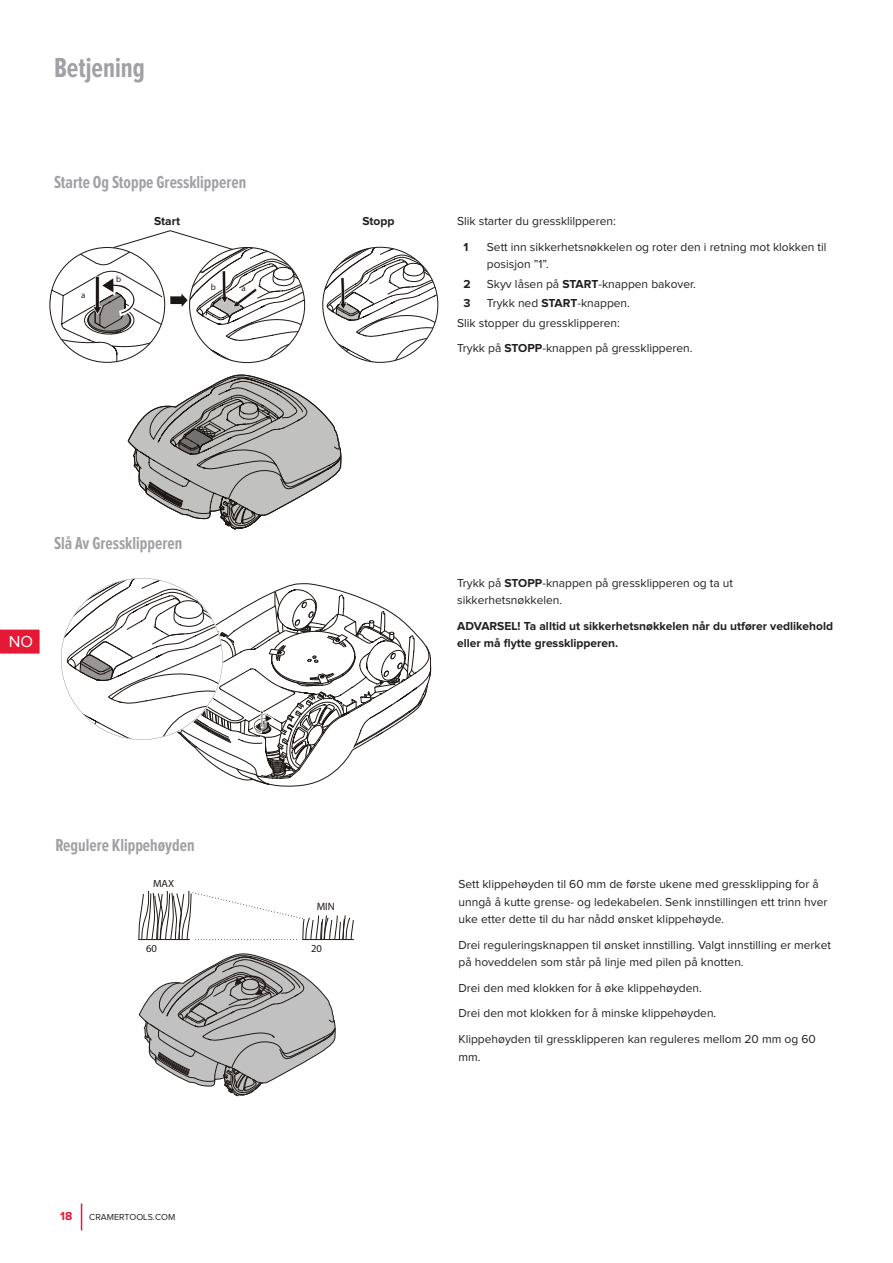
<style>
.page{position:relative;width:893px;height:1263px;background:#fff}
.page>*{position:absolute;margin:0;border:0;box-sizing:border-box;transform-origin:0 0}
.Rubrik_1_Greenworks{font:700 28.5px "Proxima Nova Ex Cn";color:#a1a1a5}
.Rubrik_2_Greenworks{font:700 18px "Proxima Nova Ex Cn";color:#a1a1a5}
.t1{font:16.5px "Proxima Nova";color:#fff}
.Brödtext{font:12px/17.2px "Proxima Nova";color:#231f20}
.VARNING__Greenworks{font:700 12px/17.2px "Proxima Nova";color:#231f20}
.Brödtext-2{font:700 12px "Proxima Nova";color:#231f20}
.t2{font:700 12px "Proxima Nova";color:#e51836}
.t3{font:10.65px "Myriad Pro";color:#1f1a17}
.t4{font:9px "Proxima Nova";color:#231f20}
.t5{font:9px "Myriad Pro";color:#231f20}
.s1{font-weight:700}
</style>
<div class="page">
<svg style="left:81px;top:1203px;width:1px;height:27px"></svg>
<svg style="left:0;top:629px;width:40px;height:25px"></svg>
<svg style="left:139px;top:953px;width:196px;height:143px"></svg>
<hr style="left:138px;top:939px;width:52px;height:1px;background:#1f1a17">
<hr style="left:302px;top:939px;width:52px;height:1px;background:#1f1a17">
<svg style="left:139px;top:891px;width:214px;height:49px"></svg>
<svg style="left:234px;top:640px;width:197px;height:144px"></svg>
<svg style="left:61px;top:578px;width:361px;height:199px"></svg>
<svg style="left:128px;top:374px;width:213px;height:155px"></svg>
<svg style="left:323px;top:247px;width:114px;height:115px"></svg>
<svg style="left:50px;top:231px;width:255px;height:132px"></svg>
<p class="Rubrik_1_Greenworks" style="left:54px;top:54px;width:92px">Betjening</p>
<p class="Rubrik_2_Greenworks" style="left:54px;top:173px;width:194px">Starte Og Stoppe Gressklipperen</p>
<p class="t5" style="left:81px;top:289px;width:6px">a</p>
<p class="t5" style="left:116px;top:273px;width:7px">b</p>
<p class="Brödtext-2" style="left:154px;top:216px;width:27px">Start</p>
<p class="Brödtext-2" style="left:363px;top:216px;width:33px">Stopp</p>
<p class="t5" style="left:211px;top:281px;width:7px">b</p>
<p class="t5" style="left:242px;top:283px;width:6px">a</p>
<p class="Brödtext" style="left:457px;top:213px;width:160px">Slik starter du gressklilpperen:</p>
<p class="VARNING__Greenworks" style="left:463px;top:239px;width:6px">1</p>
<p class="Brödtext" style="left:487px;top:239px;width:341px">Sett inn sikkerhetsnøkkelen og roter den i retning mot klokken til posisjon ”1”.</p>
<p class="VARNING__Greenworks" style="left:463px;top:276px;width:9px">2</p>
<p class="Brödtext" style="left:487px;top:276px;width:211px">Skyv låsen på <span class="s1">START</span>-knappen bakover.</p>
<p class="VARNING__Greenworks" style="left:463px;top:295px;width:9px">3</p>
<p class="Brödtext" style="left:487px;top:295px;width:145px">Trykk ned <span class="s1">START</span>-knappen.</p>
<p class="Brödtext" style="left:457px;top:314px;width:164px">Slik stopper du gressklipperen:</p>
<p class="Brödtext" style="left:457px;top:340px;width:237px">Trykk på <span class="s1">STOPP</span>-knappen på gressklipperen.</p>
<p class="Rubrik_2_Greenworks" style="left:54px;top:535px;width:130px">Slå Av Gressklipperen</p>
<h3 class="t1" style="left:9px;top:634px;width:26px">NO</h3>
<p class="Brödtext" style="left:457px;top:575px;width:277px">Trykk på <span class="s1">STOPP</span>-knappen på gressklipperen og ta ut sikkerhetsnøkkelen.</p>
<p class="VARNING__Greenworks" style="left:457px;top:618px;width:377px">ADVARSEL! Ta alltid ut sikkerhetsnøkkelen når du utfører vedlikehold eller må flytte gressklipperen.</p>
<p class="Rubrik_2_Greenworks" style="left:55px;top:836px;width:141px">Regulere Klippehøyden</p>
<p class="t3" style="left:153px;top:877px;width:22px">MAX</p>
<p class="t3" style="left:317px;top:899px;width:20px">MIN</p>
<p class="t3" style="left:146px;top:942px;width:12px">60</p>
<p class="t3" style="left:311px;top:942px;width:12px">20</p>
<p class="t2" style="left:60px;top:1211px;width:14px">18</p>
<p class="t4" style="left:89px;top:1213px;width:87px">CRAMERTOOLS.COM</p>
<p class="Brödtext" style="left:458px;top:876px;width:370px">Sett klippehøyden til 60 mm de første ukene med gressklipping for å unngå å kutte grense- og ledekabelen. Senk innstillingen ett trinn hver uke etter dette til du har nådd ønsket klippehøyde.</p>
<p class="Brödtext" style="left:458px;top:937px;width:374px">Drei reguleringsknappen til ønsket innstilling. Valgt innstilling er merket på hoveddelen som står på linje med pilen på knotten.</p>
<p class="Brödtext" style="left:458px;top:980px;width:245px">Drei den med klokken for å øke klippehøyden.</p>
<p class="Brödtext" style="left:458px;top:1005px;width:259px">Drei den mot klokken for å minske klippehøyden.</p>
<p class="Brödtext" style="left:458px;top:1031px;width:359px">Klippehøyden til gressklipperen kan reguleres mellom 20 mm og 60 mm.</p>
</div>
